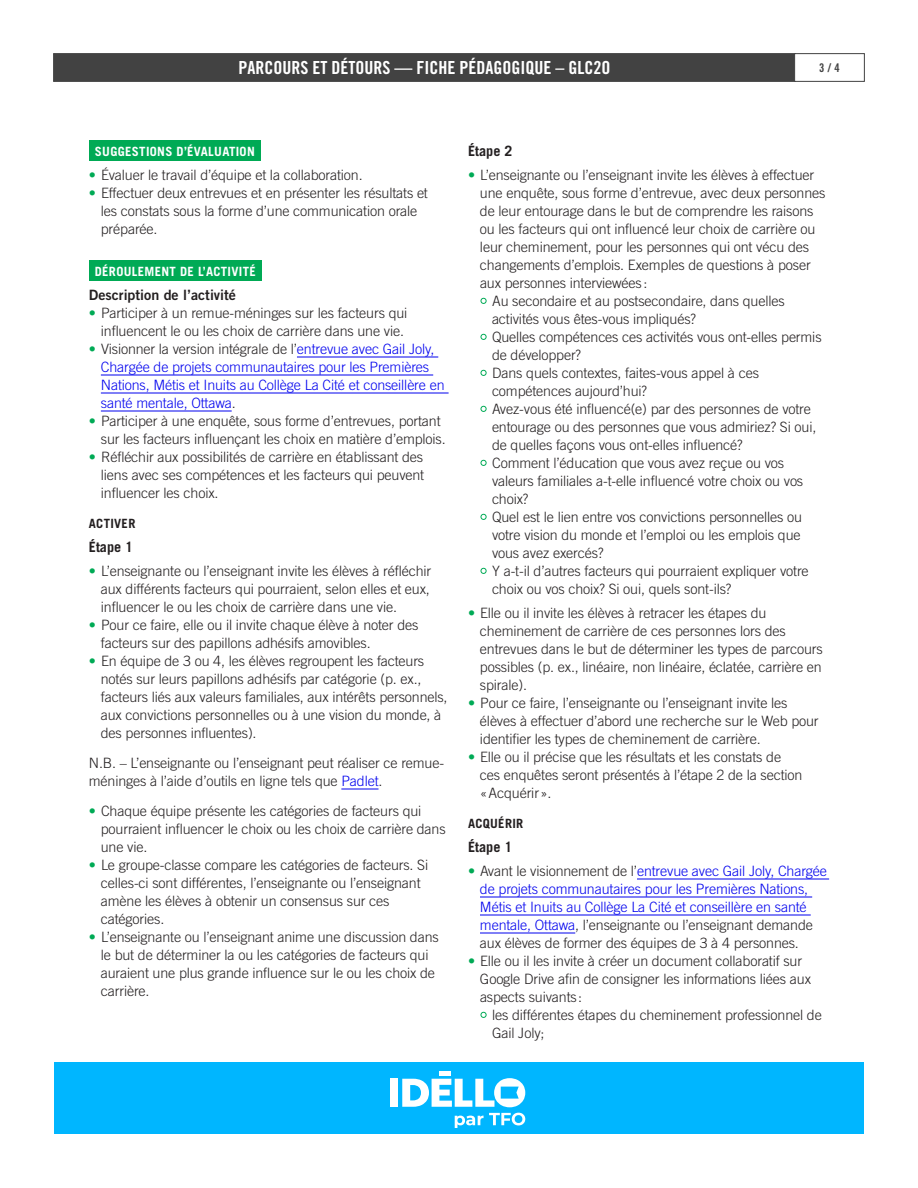
<style>
.page{position:relative;width:918px;height:1188px;background:#fff}
.page>*{position:absolute;margin:0;border:0;box-sizing:border-box;transform-origin:0 0}
.t1{font:18px "Trade Gothic LT Std Bd Cn 20";color:#fff}
.texte_9_5_12{font:300 14.25px/18px "Trade Gothic LT Std";letter-spacing:-.01em;color:#231f20}
.t2{font:300 14.25px/18px "Trade Gothic LT Std";letter-spacing:-.01em;color:#00e}
.Liste_titre{font:14.25px "Trade Gothic LT Std Bd 2";color:#231f20}
.Soustitre_4{font:700 14.25px "Trade Gothic LT Std";color:#231f20}
.Soustitre_1{font:700 12.75px "Trade Gothic LT Std";letter-spacing:.025em;color:#fff}
.Soustitre_3_No_Shade{font:700 12.75px "Trade Gothic LT Std";letter-spacing:.025em;color:#231f20}
.Soustitre_3{font:700 12.75px "Trade Gothic LT Std";letter-spacing:.025em;color:#231f20}
.t3{font:12px "Trade Gothic LT Std Bd Cn 20";color:#424242}
.s1{font-family:"Trade Gothic LT Std Cn 18";font-weight:400;color:#0a5}
.s2{color:#231f20}
.s3{color:#00e}
</style>
<div class="page">
<div style="left:54px;top:1062px;width:810px;height:72px;background:#00b6ff"></div>
<svg style="left:53px;top:53px;width:812px;height:29px;background:#515151"></svg>
<div style="left:390px;top:1079px;width:8px;height:28px;background:#fff"></div>
<svg style="left:402px;top:1078px;width:123px;height:29px"></svg>
<div style="left:439px;top:1071px;width:12px;height:5px;background:#fff"></div>
<svg style="left:455px;top:1113px;width:70px;height:14px"></svg>
<div style="left:89px;top:141px;width:172px;height:20px;background:#0a5"></div>
<div style="left:89px;top:261px;width:173px;height:20px;background:#0a5"></div>
<hr style="left:297px;top:357px;width:141px;height:1px;background:#00e">
<hr style="left:101px;top:375px;width:332px;height:1px;background:#00e">
<hr style="left:101px;top:393px;width:348px;height:1px;background:#00e">
<hr style="left:101px;top:411px;width:131px;height:1px;background:#00e">
<hr style="left:341px;top:789px;width:38px;height:1px;background:#00e">
<hr style="left:637px;top:879px;width:192px;height:1px;background:#00e">
<hr style="left:480px;top:897px;width:332px;height:1px;background:#00e">
<hr style="left:480px;top:915px;width:331px;height:1px;background:#00e">
<hr style="left:480px;top:933px;width:95px;height:1px;background:#00e">
<p class="t1" style="left:239px;top:57px;width:373px">PARCOURS ET DÉTOURS — FICHE PÉDAGOGIQUE – GLC2O</p>
<p class="t3" style="left:819px;top:60px;width:22px">3 / 4</p>
<h2 class="Soustitre_1" style="left:95px;top:144px;width:161px">SUGGESTIONS D’ÉVALUATION</h2>
<p class="texte_9_5_12" style="left:89px;top:166px;width:275px"><span class="s1">•</span> Évaluer le travail d’équipe et la collaboration.</p>
<p class="texte_9_5_12" style="left:101px;top:184px;width:329px;text-indent:-12px"><span class="s1">•</span> Effectuer deux entrevues et en présenter les résultats et les constats sous la forme d’une communication orale préparée.</p>
<h2 class="Soustitre_1" style="left:95px;top:264px;width:162px">DÉROULEMENT DE L’ACTIVITÉ</h2>
<p class="Liste_titre" style="left:89px;top:286px;width:149px">Description de l’activité</p>
<p class="texte_9_5_12" style="left:89px;top:304px;width:320px;text-align:right"><span class="s1">•</span> Participer à un remue-méninges sur les facteurs qui influencent le ou les choix de carrière dans une vie.</p>
<p class="t2" style="left:101px;top:340px;width:345px;text-indent:-12px"><span class="s1">•</span> <span class="s2">Visionner la version intégrale de l’</span>entrevue avec Gail Joly, Chargée de projets communautaires pour les Premières Nations, Métis et Inuits au Collège La Cité et conseillère en santé mentale, Ottawa<span class="s2">.</span></p>
<p class="texte_9_5_12" style="left:101px;top:412px;width:346px;text-indent:-12px"><span class="s1">•</span> Participer à une enquête, sous forme d’entrevues, portant sur les facteurs influençant les choix en matière d’emplois.</p>
<p class="texte_9_5_12" style="left:101px;top:448px;width:325px;text-align:justify;text-indent:-12px"><span class="s1">•</span> Réfléchir aux possibilités de carrière en établissant des liens avec ses compétences et les facteurs qui peuvent influencer les choix.</p>
<h2 class="Soustitre_3" style="left:89px;top:516px;width:48px">ACTIVER</h2>
<h3 class="Soustitre_4" style="left:89px;top:538px;width:46px">Étape 1</h3>
<p class="texte_9_5_12" style="left:101px;top:562px;width:332px;text-align:justify;text-indent:-12px"><span class="s1">•</span> L’enseignante ou l’enseignant invite les élèves à réfléchir aux différents facteurs qui pourraient, selon elles et eux, influencer le ou les choix de carrière dans une vie.</p>
<p class="texte_9_5_12" style="left:101px;top:616px;width:319px;text-indent:-12px"><span class="s1">•</span> Pour ce faire, elle ou il invite chaque élève à noter des facteurs sur des papillons adhésifs amovibles.</p>
<p class="texte_9_5_12" style="left:101px;top:652px;width:348px;text-indent:-12px"><span class="s1">•</span> En équipe de 3 ou 4, les élèves regroupent les facteurs notés sur leurs papillons adhésifs par catégorie (p. ex., facteurs liés aux valeurs familiales, aux intérêts personnels, aux convictions personnelles ou à une vision du monde, à des personnes influentes).</p>
<p class="texte_9_5_12" style="left:89px;top:754px;width:357px">N.B. – L’enseignante ou l’enseignant peut réaliser ce remue&shy;méninges à l’aide d’outils en ligne tels que <span class="s3">Padlet</span>.</p>
<p class="texte_9_5_12" style="left:101px;top:802px;width:346px;text-indent:-12px"><span class="s1">•</span> Chaque équipe présente les catégories de facteurs qui pourraient influencer le choix ou les choix de carrière dans une vie.</p>
<p class="texte_9_5_12" style="left:101px;top:856px;width:329px;text-indent:-12px"><span class="s1">•</span> Le groupe-classe compare les catégories de facteurs. Si celles-ci sont différentes, l’enseignante ou l’enseignant amène les élèves à obtenir un consensus sur ces catégories.</p>
<p class="texte_9_5_12" style="left:101px;top:928px;width:339px;text-indent:-12px"><span class="s1">•</span> L’enseignante ou l’enseignant anime une discussion dans le but de déterminer la ou les catégories de facteurs qui auraient une plus grande influence sur le ou les choix de carrière.</p>
<h2 class="Soustitre_4" style="left:468px;top:142px;width:46px">Étape 2</h2>
<p class="texte_9_5_12" style="left:480px;top:166px;width:347px;text-indent:-12px"><span class="s1">•</span> L’enseignante ou l’enseignant invite les élèves à effectuer une enquête, sous forme d’entrevue, avec deux personnes de leur entourage dans le but de comprendre les raisons ou les facteurs qui ont influencé leur choix de carrière ou leur cheminement, pour les personnes qui ont vécu des changements d’emplois. Exemples de questions à poser aux personnes interviewées:</p>
<p class="texte_9_5_12" style="left:492px;top:292px;width:294px;text-indent:-12px"><span class="s1">•</span> Au secondaire et au postsecondaire, dans quelles activités vous êtes-vous impliqués?</p>
<p class="texte_9_5_12" style="left:492px;top:328px;width:331px;text-indent:-12px"><span class="s1">•</span> Quelles compétences ces activités vous ont-elles permis de développer?</p>
<p class="texte_9_5_12" style="left:492px;top:364px;width:269px;text-indent:-12px"><span class="s1">•</span> Dans quels contextes, faites-vous appel à ces compétences aujourd’hui?</p>
<p class="texte_9_5_12" style="left:492px;top:400px;width:326px;text-indent:-12px"><span class="s1">•</span> Avez-vous été influencé(e) par des personnes de votre entourage ou des personnes que vous admiriez? Si oui, de quelles façons vous ont-elles influencé?</p>
<p class="texte_9_5_12" style="left:492px;top:454px;width:313px;text-indent:-12px"><span class="s1">•</span> Comment l’éducation que vous avez reçue ou vos valeurs familiales a-t-elle influencé votre choix ou vos choix?</p>
<p class="texte_9_5_12" style="left:492px;top:508px;width:312px;text-align:justify;text-indent:-12px"><span class="s1">•</span> Quel est le lien entre vos convictions personnelles ou votre vision du monde et l’emploi ou les emplois que vous avez exercés?</p>
<p class="texte_9_5_12" style="left:492px;top:562px;width:318px;text-indent:-12px"><span class="s1">•</span> Y a-t-il d’autres facteurs qui pourraient expliquer votre choix ou vos choix? Si oui, quels sont-ils?</p>
<p class="texte_9_5_12" style="left:480px;top:604px;width:344px;text-indent:-12px"><span class="s1">•</span> Elle ou il invite les élèves à retracer les étapes du cheminement de carrière de ces personnes lors des entrevues dans le but de déterminer les types de parcours possibles (p. ex., linéaire, non linéaire, éclatée, carrière en spirale).</p>
<p class="texte_9_5_12" style="left:480px;top:694px;width:340px;text-indent:-12px"><span class="s1">•</span> Pour ce faire, l’enseignante ou l’enseignant invite les élèves à effectuer d’abord une recherche sur le Web pour identifier les types de cheminement de carrière.</p>
<p class="texte_9_5_12" style="left:480px;top:748px;width:324px;text-indent:-12px"><span class="s1">•</span> Elle ou il précise que les résultats et les constats de ces enquêtes seront présentés à l’étape 2 de la section «Acquérir».</p>
<h3 class="Soustitre_3_No_Shade" style="left:468px;top:816px;width:57px">ACQUÉRIR</h3>
<h2 class="Soustitre_4" style="left:468px;top:838px;width:46px">Étape 1</h2>
<p class="t2" style="left:480px;top:862px;width:349px;text-indent:-12px"><span class="s1">•</span> <span class="s2">Avant le visionnement de l’</span>entrevue avec Gail Joly, Chargée de projets communautaires pour les Premières Nations, Métis et Inuits au Collège La Cité et conseillère en santé mentale, Ottawa<span class="s2">, l’enseignante ou l’enseignant demande aux élèves de former des équipes de 3 à 4 personnes.</span></p>
<p class="texte_9_5_12" style="left:480px;top:952px;width:332px;text-indent:-12px"><span class="s1">•</span> Elle ou il les invite à créer un document collaboratif sur<br>Google Drive afin de consigner les informations liées aux aspects suivants:</p>
<p class="texte_9_5_12" style="left:492px;top:1006px;width:331px;text-indent:-12px"><span class="s1">•</span> les différentes étapes du cheminement professionnel de<br>Gail Joly;</p>
</div>
